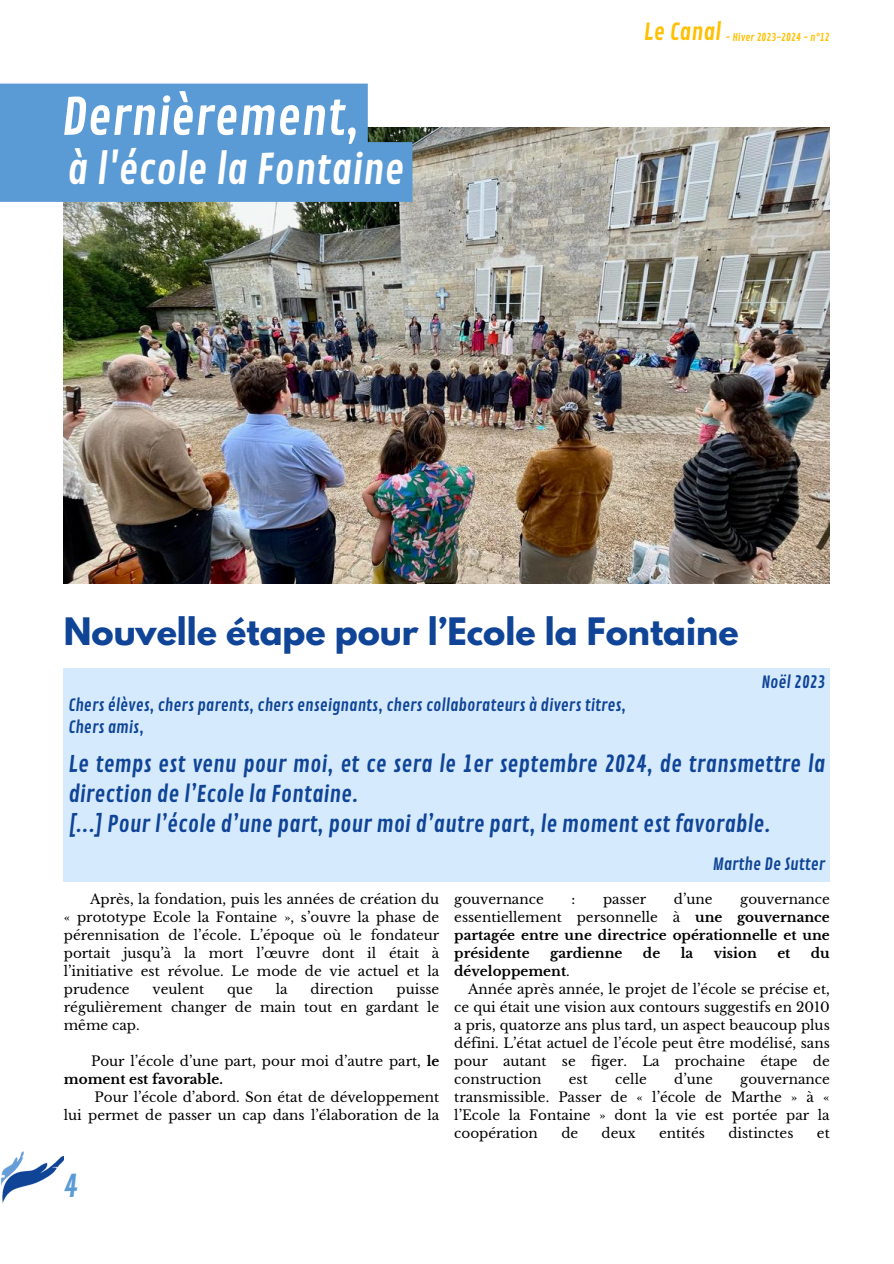
<style>
.page{position:relative;width:894px;height:1264px;background:#fff}
.page>*{position:absolute;margin:0;border:0;box-sizing:border-box;transform-origin:0 0}
.t1{font:49.95px "Contrail One";color:#fff}
.t2{font:40.95px "Contrail One";color:#fff}
.t3{font:700 33.45px "League Spartan";color:#0f4496}
.t4{font:30px "Contrail One";color:#5b9bd5}
.t5{font:22.95px "Contrail One";color:#ffc000}
.t6{font:22.5px/30.3px "Contrail One";color:#0f4496}
.t7{font:16.5px/22.5px "Contrail One";color:#0f4496}
.t8{font:13.5px/18px "Libre Baskerville";color:#000;text-align:justify}
.t9{font:700 13.5px/18px "Libre Baskerville";color:#000;text-align:justify}
.t10{font:10.5px "Contrail One";color:#ffc000}
.s1{font-weight:400}
.s2{font-weight:700}
</style>
<div class="page">
<img style="left:64px;top:128px;width:765px;height:455px">
<div style="left:64px;top:668px;width:765px;height:213px;background:#d5eafd"></div>
<img style="left:0;top:1151px;width:64px;height:52px">
<div style="left:0;top:84px;width:412px;height:118px;background:#5b9bd5"></div>
<h5 class="t1" style="left:62px;top:88px;width:299px">Dernièrement,</h5>
<h5 class="t2" style="left:67px;top:146px;width:338px">à l'école la Fontaine</h5>
<h4 class="t5" style="left:643px;top:19px;width:79px">Le Canal</h4>
<h5 class="t10" style="left:725px;top:31px;width:106px">- Hiver 2023-2024 - n°12</h5>
<h5 class="t3" style="left:64px;top:615px;width:676px">Nouvelle étape pour l’Ecole la Fontaine</h5>
<h3 class="t7" style="left:761px;top:671px;width:65px">Noël 2023</h3>
<h3 class="t7" style="left:68px;top:694px;width:559px">Chers élèves, chers parents, chers enseignants, chers collaborateurs à divers titres,<br>Chers amis,</h3>
<p class="t6" style="left:68px;top:749px;width:758px">Le temps est venu pour moi, et ce sera le 1er septembre 2024, de transmettre la direction de l’Ecole la Fontaine.<br>[...] Pour l’école d’une part, pour moi d’autre part, le moment est favorable.</p>
<h1 class="t7" style="left:712px;top:853px;width:114px">Marthe De Sutter</h1>
<p class="t8" style="left:64px;top:890px;width:377px;text-indent:26px">Après, la fondation, puis les années de création du « prototype Ecole la Fontaine », s’ouvre la phase de pérennisation de l’école. L’époque où le fondateur portait jusqu’à la mort l’œuvre dont il était à l’initiative est révolue. Le mode de vie actuel et la prudence</p>
<p class="t8" style="left:454px;top:890px;width:91px">gouvernance</p>
<p class="t8" style="left:571px;top:890px;width:5px">:</p>
<p class="t8" style="left:603px;top:890px;width:45px">passer</p>
<p class="t8" style="left:673px;top:890px;width:40px">d’une</p>
<p class="t9" style="left:454px;top:890px;width:377px;text-indent:286px"><span class="s1">gouvernance essentiellement personnelle à</span> une gouvernance partagée entre une directrice opérationnelle et une présidente</p>
<p class="t9" style="left:550px;top:944px;width:74px">gardienne</p>
<p class="t9" style="left:642px;top:944px;width:19px">de</p>
<p class="t9" style="left:680px;top:944px;width:14px">la</p>
<p class="t9" style="left:713px;top:944px;width:45px">vision</p>
<p class="t9" style="left:777px;top:944px;width:15px">et</p>
<p class="t9" style="left:810px;top:944px;width:20px">du</p>
<p class="t9" style="left:454px;top:962px;width:117px">développement<span class="s1">.</span></p>
<p class="t8" style="left:468px;top:980px;width:363px">Année après année, le projet de l’école se précise et,</p>
<p class="t8" style="left:454px;top:998px;width:377px">ce qui était une vision aux contours suggestifs en 2010</p>
<p class="t8" style="left:454px;top:1016px;width:377px">a pris, quatorze ans plus tard, un aspect beaucoup plus</p>
<p class="t8" style="left:454px;top:1034px;width:377px">défini. L’état actuel de l’école peut être modélisé, sans</p>
<p class="t8" style="left:454px;top:1052px;width:377px">pour autant se figer. La prochaine étape de</p>
<p class="t8" style="left:454px;top:1070px;width:89px">construction</p>
<p class="t8" style="left:568px;top:1070px;width:20px">est</p>
<p class="t8" style="left:615px;top:1070px;width:33px">celle</p>
<p class="t8" style="left:674px;top:1070px;width:40px">d’une</p>
<p class="t8" style="left:152px;top:980px;width:53px">veulent</p>
<p class="t8" style="left:227px;top:980px;width:27px">que</p>
<p class="t8" style="left:275px;top:980px;width:13px">la</p>
<p class="t8" style="left:310px;top:980px;width:64px">direction</p>
<p class="t8" style="left:64px;top:980px;width:377px;text-indent:332px">puisse régulièrement changer de main tout en gardant le même cap.</p>
<h2 class="t8" style="left:91px;top:1052px;width:349px">Pour l’école d’une part, pour moi d’autre part, <span class="s2">le</span></h2>
<h2 class="t9" style="left:64px;top:1070px;width:161px">moment est favorable.</h2>
<h2 class="t8" style="left:95px;top:1088px;width:346px">Pour l’école d’abord. Son état de développement</h2>
<h2 class="t8" style="left:64px;top:1106px;width:377px">lui permet de passer un cap dans l’élaboration de la</h2>
<p class="t8" style="left:454px;top:1070px;width:377px;text-indent:286px">gouvernance transmissible. Passer de « l’école de Marthe » à « l’Ecole la Fontaine » dont la vie est portée par la coopération</p>
<p class="t8" style="left:561px;top:1124px;width:18px">de</p>
<p class="t8" style="left:601px;top:1124px;width:36px">deux</p>
<p class="t8" style="left:659px;top:1124px;width:47px">entités</p>
<p class="t8" style="left:728px;top:1124px;width:67px">distinctes</p>
<p class="t8" style="left:816px;top:1124px;width:14px">et</p>
<h4 class="t4" style="left:64px;top:1168px;width:16px">4</h4>
</div>
